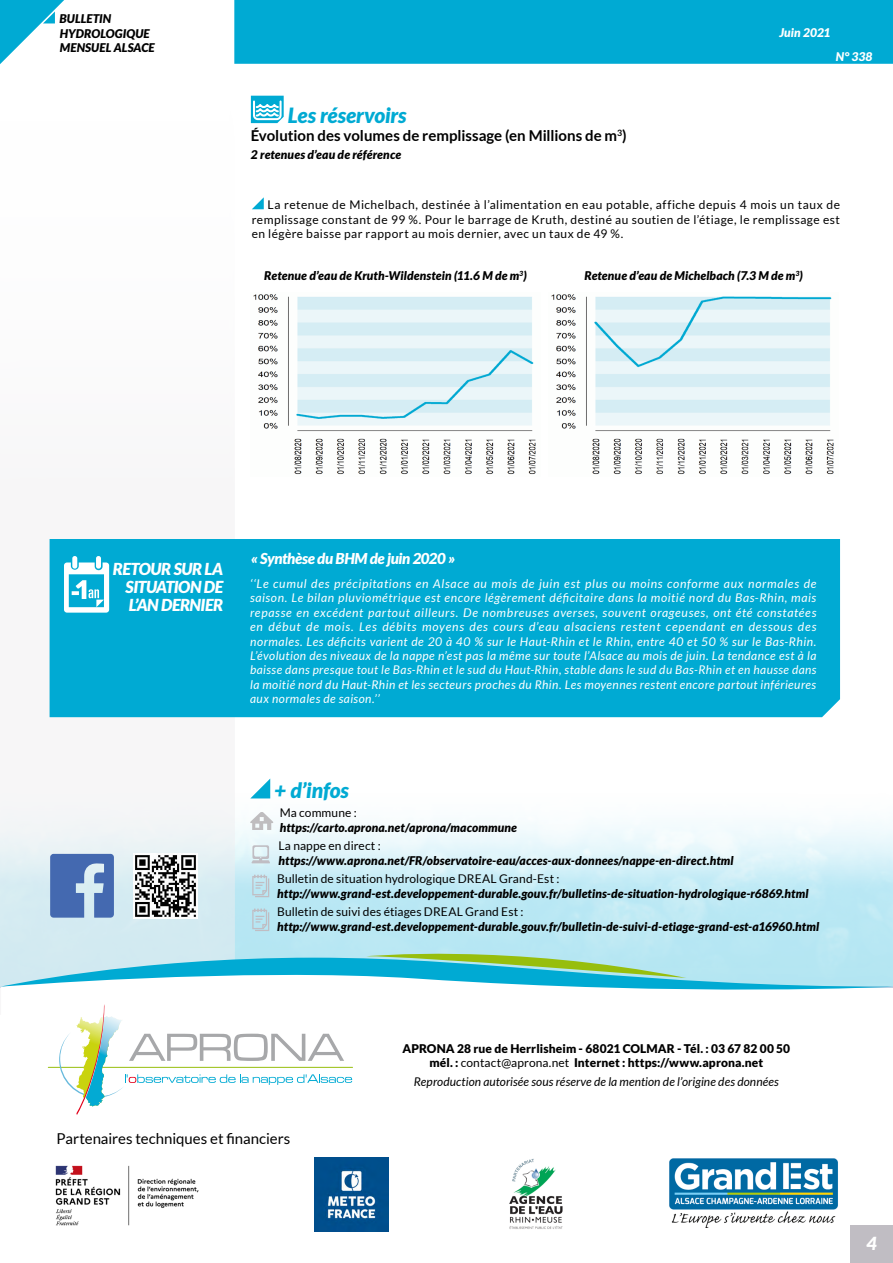
<style>
.page{position:relative;width:893px;height:1263px;background:#fff}
.page>*{position:absolute;margin:0;border:0;box-sizing:border-box;transform-origin:0 0}
.t1{font:italic 900 21px "Lato";letter-spacing:-.005em;color:#00aad3}
.t2{font:italic 900 18px "Lato";color:#fff}
.t3{font:italic 900 16.5px/18px "Lato";letter-spacing:-.03em;color:#fff;text-align:justify}
.t4{font:700 15px "Lato";color:#000}
.t5{font:15px "Lato";color:#000}
.t6{font:italic 900 15px "Lato";letter-spacing:-.025em;color:#fff}
.t7{font:italic 12px/14.4px "Lato";letter-spacing:.04em;color:#fff;text-align:justify}
.t8{font:italic 900 12px/14.4px "Lato";letter-spacing:.01em;color:#000}
.t9{font:12px/14.4px "Lato";letter-spacing:.01em;color:#000;text-align:justify}
.t10{font:900 12px/14.4px "Lato";letter-spacing:.005em;color:#000;text-align:center}
.t11{font:italic 12px "Lato";letter-spacing:.01em;color:#000}
.t12{font:italic 900 12px "Lato";letter-spacing:.005em;color:#fff}
.s1{font-weight:400}
</style>
<div class="page">
<svg style="left:234px;top:778px;width:659px;height:165px"></svg>
<svg style="left:0;top:539px;width:234px;height:404px;fill:#f6f6f7"></svg>
<svg style="left:0;top:943px;width:893px;height:47px;background:#97dae2"></svg>
<div style="left:234px;top:0;width:659px;height:64px;background:#00aad3"></div>
<svg style="left:0;top:0;width:64px;height:64px"></svg>
<img style="left:55px;top:1165px;width:144px;height:61px">
<img style="left:315px;top:1157px;width:74px;height:74px">
<img style="left:509px;top:1158px;width:54px;height:71px">
<img style="left:669px;top:1158px;width:169px;height:69px">
<hr style="left:48px;top:1067px;width:305px;height:1px;background:#97be0d">
<svg style="left:59px;top:1004px;width:293px;height:111px"></svg>
<img style="left:253px;top:294px;width:283px;height:181px">
<img style="left:551px;top:294px;width:283px;height:181px">
<div style="left:850px;top:1225px;width:43px;height:38px;background:#c0bdc3"></div>
<div style="left:50px;top:539px;width:790px;height:178px;background:#00aad3"></div>
<svg style="left:251px;top:96px;width:33px;height:27px"></svg>
<svg style="left:252px;top:197px;width:12px;height:12px"></svg>
<div style="left:96px;top:556px;width:5px;height:13px;background:#fff;border-radius:2px"></div>
<div style="left:72px;top:556px;width:5px;height:13px;background:#fff;border-radius:2px"></div>
<svg style="left:64px;top:562px;width:45px;height:51px"></svg>
<img style="left:134px;top:854px;width:64px;height:64px">
<svg style="left:250px;top:778px;width:20px;height:20px"></svg>
<svg style="left:251px;top:845px;width:19px;height:18px"></svg>
<svg style="left:252px;top:874px;width:18px;height:24px"></svg>
<svg style="left:252px;top:908px;width:18px;height:24px"></svg>
<svg style="left:250px;top:812px;width:24px;height:18px"></svg>
<svg style="left:50px;top:854px;width:64px;height:64px;background:#6183bd"></svg>
<p class="t8" style="left:60px;top:12px;width:97px">BULLETIN<br>HYDROLOGIQUE<br>MENSUEL ALSACE</p>
<p class="t12" style="left:779px;top:25px;width:53px">Juin 2021</p>
<p class="t12" style="left:836px;top:49px;width:38px">N° 338</p>
<h1 class="t1" style="left:288px;top:103px;width:120px">Les réservoirs</h1>
<p class="t4" style="left:251px;top:127px;width:377px">Évolution des volumes de remplissage (en Millions de m<sup>3</sup>)</p>
<p class="t8" style="left:251px;top:148px;width:152px">2 retenues d’eau de référence</p>
<p class="t9" style="left:252px;top:198px;width:590px;text-indent:16px">La retenue de Michelbach, destinée à l’alimentation en eau potable, affiche depuis 4 mois un taux de remplissage constant de 99 %. Pour le barrage de Kruth, destiné au soutien de l’étiage, le remplissage est en légère baisse par rapport au mois dernier, avec un taux de 49 %.</p>
<p class="t8" style="left:264px;top:268px;width:264px">Retenue d’eau de Kruth-Wildenstein (11.6 M de m<sup>3</sup>)</p>
<p class="t8" style="left:584px;top:268px;width:220px">Retenue d’eau de Michelbach (7.3 M de m<sup>3</sup>)</p>
<h3 class="t3" style="left:126px;top:560px;width:99px;text-indent:-13px">RETOUR SUR LA SITUATION DE L’AN DERNIER</h3>
<p class="t6" style="left:251px;top:549px;width:206px">« Synthèse du BHM de juin 2020 »</p>
<p class="t7" style="left:250px;top:577px;width:568px">‘‘Le cumul des précipitations en Alsace au mois de juin est plus ou moins conforme aux normales de saison. Le bilan pluviométrique est encore légèrement déficitaire dans la moitié nord du Bas-Rhin, mais repasse en excédent partout ailleurs. De nombreuses averses, souvent orageuses, ont été constatées en début de mois. Les débits moyens des cours d’eau alsaciens restent cependant en dessous des normales. Les déficits varient de 20 à 40 % sur le Haut-Rhin et le Rhin, entre 40 et 50 % sur le Bas-Rhin.<br>L’évolution des niveaux de la nappe n’est pas la même sur toute l’Alsace au mois de juin. La tendance est à la baisse dans presque tout le Bas-Rhin et le sud du Haut-Rhin, stable dans le sud du Bas-Rhin et en hausse dans la moitié nord du Haut-Rhin et les secteurs proches du Rhin. Les moyennes restent encore partout inférieures aux normales de saison.’’</p>
<h1 class="t1" style="left:274px;top:778px;width:76px">+ d’infos</h1>
<p class="t9" style="left:280px;top:805px;width:79px">Ma commune :</p>
<p class="t8" style="left:280px;top:820px;width:239px">https://carto.aprona.net/aprona/macommune</p>
<p class="t9" style="left:279px;top:838px;width:104px">La nappe en direct :</p>
<p class="t8" style="left:279px;top:853px;width:457px">https://www.aprona.net/FR/observatoire-eau/acces-aux-donnees/nappe-en-direct.html</p>
<p class="t9" style="left:277px;top:872px;width:284px">Bulletin de situation hydrologique DREAL Grand-Est :</p>
<p class="t8" style="left:277px;top:886px;width:533px">http://www.grand-est.developpement-durable.gouv.fr/bulletins-de-situation-hydrologique-r6869.html</p>
<p class="t9" style="left:277px;top:905px;width:248px">Bulletin de suivi des étiages DREAL Grand Est :</p>
<p class="t8" style="left:277px;top:919px;width:544px">http://www.grand-est.developpement-durable.gouv.fr/bulletin-de-suivi-d-etiage-grand-est-a16960.html</p>
<p class="t10" style="left:402px;top:1041px;width:389px">APRONA 28 rue de Herrlisheim - 68021 COLMAR - Tél. : 03 67 82 00 50 mél. : <span class="s1">contact@aprona.net</span> Internet : https://www.aprona.net</p>
<p class="t11" style="left:414px;top:1074px;width:366px">Reproduction autorisée sous réserve de la mention de l’origine des données</p>
<p class="t5" style="left:56px;top:1130px;width:236px">Partenaires techniques et financiers</p>
<h2 class="t2" style="left:867px;top:1233px;width:12px">4</h2>
</div>
